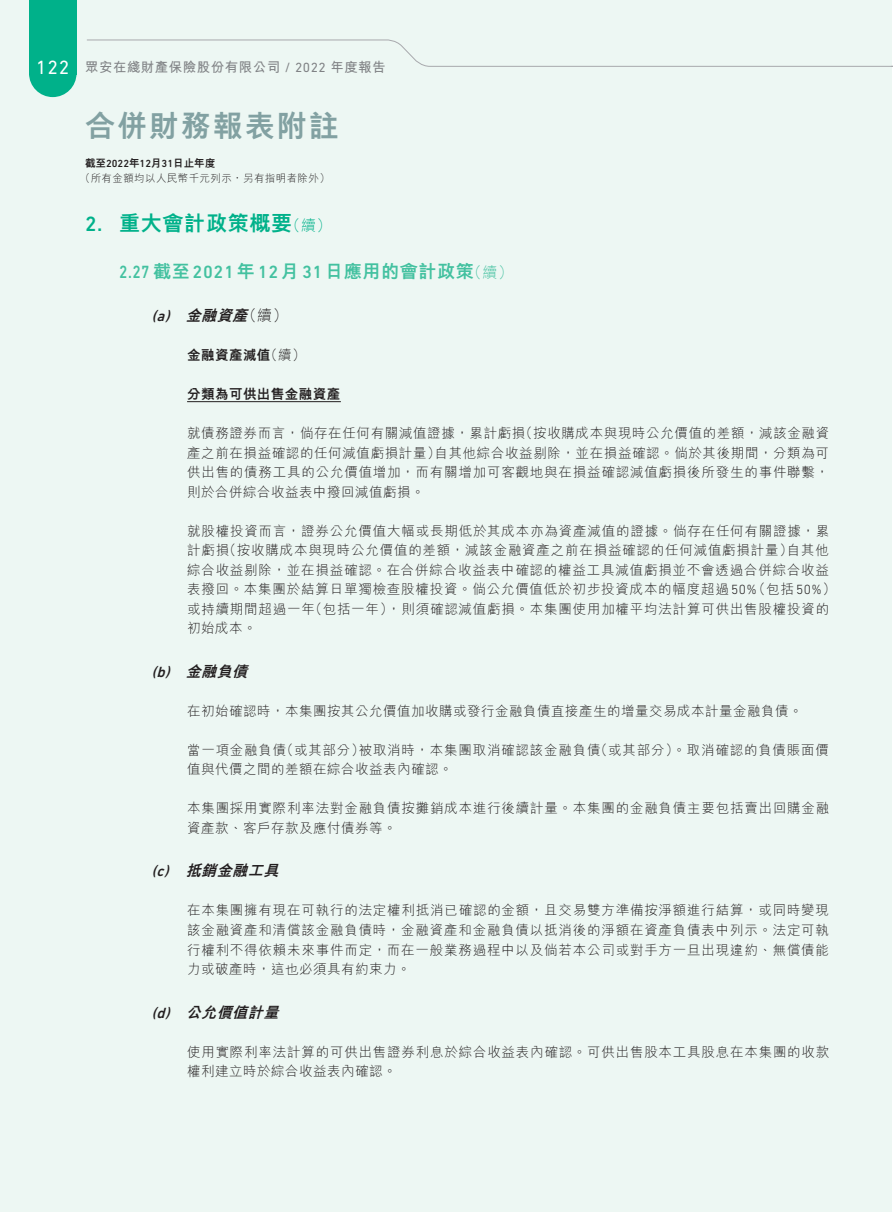
<style>
.page{position:relative;width:893px;height:1212px;background:#fff}
.page>*{position:absolute;margin:0;border:0;box-sizing:border-box;transform-origin:0 0}
.t1{font:800 30px "M Hei HK";letter-spacing:.065em;color:#82a1a2}
._3__標題{font:800 21px "M Hei HK";letter-spacing:.035em;color:#00b18a}
._4__副標題{font:500 18px "DIN Next LT Pro";letter-spacing:.035em;color:#43c1a0;scale:.85 1}
._5__副副標題{font:italic 800 15px "M Hei HK";color:#231f20}
._1__內文{font:300 13.5px/19.5px "M Hei HK";letter-spacing:.06em;color:#231f20}
._1__內文-2{font:300 13.5px "M Hei HK";letter-spacing:.035em;color:#231f20}
.t2{font:700 13.5px "M Hei HK";letter-spacing:.035em;color:#808285}
._1__內文-3{font:800 13.5px "M Hei HK";letter-spacing:.035em;color:#231f20}
.t3{font:300 10.5px/15px "M Hei HK";letter-spacing:.035em;color:#231f20}
.s1{font-family:"DIN Next LT Pro";font-weight:400;font-size:19.5px;color:#fff}
.s2{font-family:"DIN Next LT Pro";font-weight:400}
.s3{font-weight:800}
.s4{font-family:"DIN Next LT Pro";font-weight:500}
.s5{font-weight:300;font-size:15px}
.s6{font-family:"M Hei HK";font-weight:800}
.s7{font-family:"M Hei HK";font-weight:300;font-size:15px}
.s8{font-weight:300;font-style:normal}
.s9{font-weight:300}
.s10{font-family:"DIN Next LT Pro"}
</style>
<div class="page">
<div style="left:0;top:0;width:892px;height:1212px;background:#edf7f3"></div>
<div style="left:29px;top:0;width:48px;height:74px;background:#00b18a"></div>
<div style="left:29px;top:50px;width:48px;height:47px;background:#00b18a;border-radius:50%"></div>
<svg style="left:87px;top:39px;width:806px;height:28px"></svg>
<hr style="left:187px;top:401px;width:154px;height:1px;background:#231f20">
<p class="t2" style="left:36px;top:57px;width:351px"><span class="s1">122</span> 眾安在綫財產保險股份有限公司 <span class="s2">/ 2022</span> 年度報告</p>
<h1 class="t1" style="left:85px;top:111px;width:255px">合併財務報表附註</h1>
<p class="t3" style="left:80px;top:155px;width:252px;text-indent:5px"><span class="s3">截至</span><span class="s4">2022</span><span class="s3">年</span><span class="s4">12</span><span class="s3">月</span><span class="s4">31</span><span class="s3">日止年度<br></span>（所有金額均以人民幣千元列示，另有指明者除外）</p>
<p class="_3__標題" style="left:85px;top:213px;width:248px"><span class="s4">2.</span> 重大會計政策概要<span class="s5">（續）</span></p>
<p class="_4__副標題" style="left:119px;top:261px;width:465px">2.27 <span class="s6">截至</span>2021<span class="s6">年</span>12<span class="s6">月</span>31<span class="s6">日應用的會計政策</span><span class="s7">（續）</span></p>
<p class="_5__副副標題" style="left:152px;top:308px;width:138px"><span class="s4">(a)</span> 金融資產<span class="s8">（續）</span></p>
<p class="_1__內文-3" style="left:187px;top:349px;width:120px">金融資產減值<span class="s9">（續）</span></p>
<p class="_1__內文-3" style="left:187px;top:388px;width:155px">分類為可供出售金融資產</p>
<p class="_1__內文" style="left:187px;top:423px;width:644px;text-align:justify">就債務證券而言，倘存在任何有關減值證據，累計虧損（按收購成本與現時公允價值的差額，減該金融資產之前在損益確認的任何減值虧損計量）自其他綜合收益剔除，並在損益確認。倘於其後期間，分類為可供出售的債務工具的公允價值增加，而有關增加可客觀地與在損益確認減值虧損後所發生的事件聯繫，則於合併綜合收益表中撥回減值虧損。</p>
<p class="_1__內文" style="left:187px;top:521px;width:650px">就股權投資而言，證券公允價值大幅或長期低於其成本亦為資產減值的證據。倘存在任何有關證據，累計虧損（按收購成本與現時公允價值的差額，減該金融資產之前在損益確認的任何減值虧損計量）自其他綜合收益剔除，並在損益確認。在合併綜合收益表中確認的權益工具減值虧損並不會透過合併綜合收益表撥回。本集團於結算日單獨檢查股權投資。倘公允價值低於初步投資成本的幅度超過<span class="s10">50%</span>（包括<span class="s10">50%</span>）或持續期間超過一年（包括一年），則須確認減值虧損。本集團使用加權平均法計算可供出售股權投資的初始成本。</p>
<p class="_5__副副標題" style="left:152px;top:664px;width:101px"><span class="s4">(b)</span> 金融負債</p>
<p class="_1__內文-2" style="left:187px;top:704px;width:617px">在初始確認時，本集團按其公允價值加收購或發行金融負債直接產生的增量交易成本計量金融負債。</p>
<p class="_1__內文" style="left:187px;top:740px;width:643px">當一項金融負債（或其部分）被取消時，本集團取消確認該金融負債（或其部分）。取消確認的負債賬面價值與代價之間的差額在綜合收益表內確認。</p>
<p class="_1__內文" style="left:187px;top:798px;width:644px">本集團採用實際利率法對金融負債按攤銷成本進行後續計量。本集團的金融負債主要包括賣出回購金融資產款、客戶存款及應付債券等。</p>
<p class="_5__副副標題" style="left:152px;top:863px;width:132px"><span class="s4">(c)</span> 抵銷金融工具</p>
<p class="_1__內文" style="left:187px;top:900px;width:643px;text-align:justify">在本集團擁有現在可執行的法定權利抵消已確認的金額，且交易雙方準備按淨額進行結算，或同時變現該金融資產和清償該金融負債時，金融資產和金融負債以抵消後的淨額在資產負債表中列示。法定可執行權利不得依賴未來事件而定，而在一般業務過程中以及倘若本公司或對手方一旦出現違約、無償債能力或破產時，這也必須具有約束力。</p>
<p class="_5__副副標題" style="left:152px;top:1004px;width:132px"><span class="s4">(d)</span> 公允價值計量</p>
<p class="_1__內文" style="left:187px;top:1041px;width:644px">使用實際利率法計算的可供出售證券利息於綜合收益表內確認。可供出售股本工具股息在本集團的收款權利建立時於綜合收益表內確認。</p>
</div>
